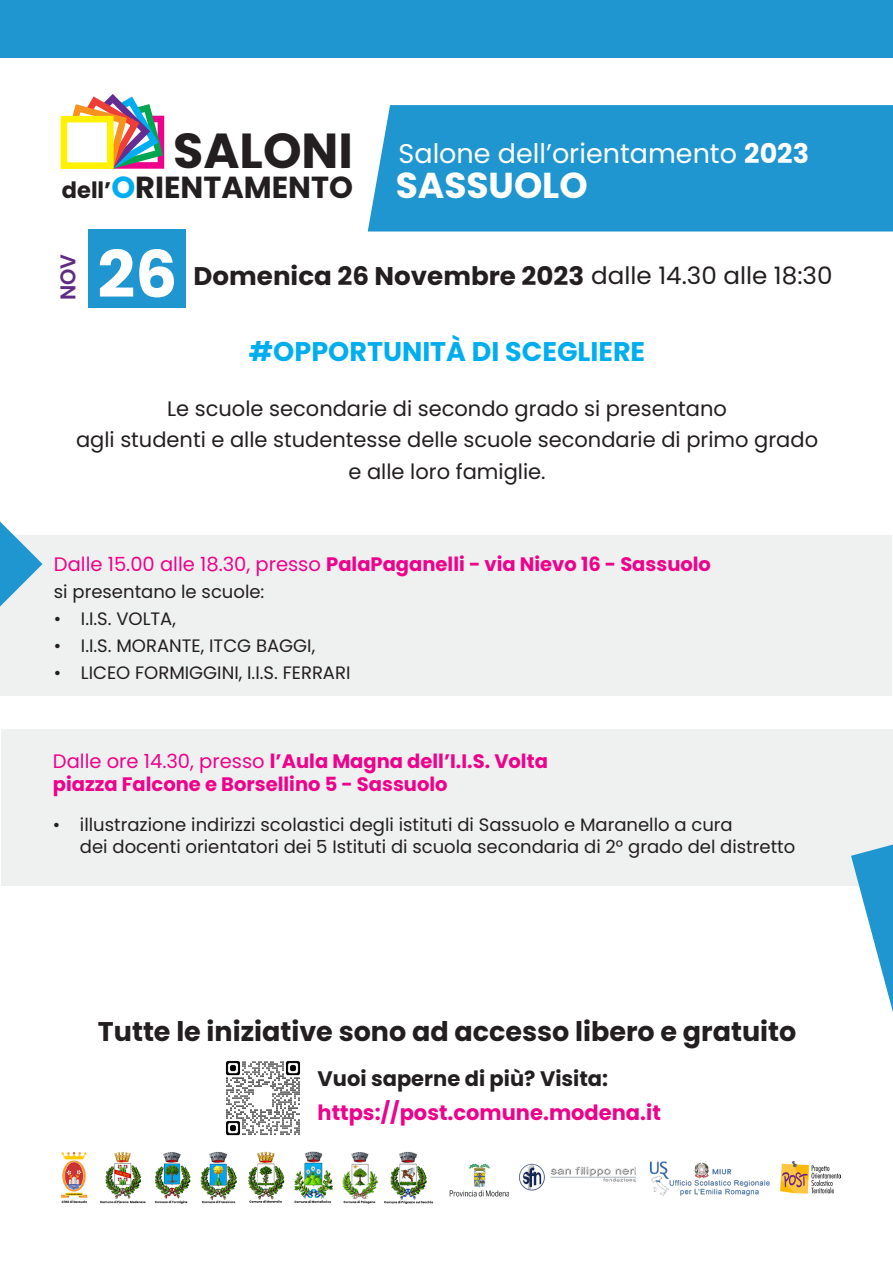
<style>
.page{position:relative;width:893px;height:1263px;background:#fff}
.page>*{position:absolute;margin:0;border:0;box-sizing:border-box;transform-origin:0 0}
.t1{font:700 64.65px "Poppins";color:#fff}
.t2{font:700 49.2px "Poppins";color:#231f20}
.t3{font:700 36px "Poppins";color:#fff}
.t4{font:700 30.45px "Poppins";color:#231f20}
.t5{font:700 27px "Poppins";color:#231f20}
.t6{font:27px "Poppins";color:#fff}
.t7{font:700 27px "Poppins";color:#00aeef}
.t8{font:700 25.5px "Poppins";color:#231f20}
.t9{font:600 21.3px "Poppins";color:#5f2c84}
.t10{font:21px/31.5px "Poppins";color:#231f20;text-align:center}
.t11{font:700 21px "Poppins";color:#ed028c}
.t12{font:700 21px "Poppins";color:#231f20}
.t13{font:700 19.5px/23.4px "Poppins";color:#ed028c}
.t14{font:18px/21.6px "Poppins";color:#231f20}
.s1{font-size:22.5px}
.s2{color:#00aeef}
.s3{font-weight:700}
.s4{font-weight:400;font-size:24px}
.s5{font-weight:400}
</style>
<div class="page">
<div style="left:1px;top:535px;width:891px;height:160px;background:#eff0f0"></div>
<div style="left:1px;top:729px;width:892px;height:157px;background:#eff0f0"></div>
<div style="left:368px;top:105px;width:525px;height:127px;background:#2096d1"></div>
<svg style="left:840px;top:844px;width:53px;height:335px"></svg>
<div style="left:89px;top:229px;width:97px;height:79px;background:#2096d1"></div>
<svg style="left:0;top:521px;width:74px;height:175px"></svg>
<div style="left:0;top:0;width:893px;height:57px;background:#2096d1"></div>
<svg style="left:60px;top:94px;width:105px;height:75px"></svg>
<div style="left:64px;top:119px;width:46px;height:47px;background:#fff"></div>
<div style="left:61px;top:116px;width:53px;height:53px;border:7px solid #fff101"></div>
<img style="left:225px;top:1061px;width:76px;height:75px">
<img style="left:519px;top:1163px;width:116px;height:27px">
<img style="left:649px;top:1161px;width:121px;height:35px">
<img style="left:449px;top:1163px;width:59px;height:33px">
<img style="left:781px;top:1161px;width:59px;height:33px">
<img style="left:60px;top:1151px;width:373px;height:53px">
<p class="t2" style="left:173px;top:122px;width:181px">SALONI</p>
<p class="t4" style="left:62px;top:170px;width:293px"><span class="s1">dell’</span><span class="s2">O</span>RIENTAMENTO</p>
<p class="t6" style="left:399px;top:138px;width:412px">Salone dell’orientamento <span class="s3">2023</span></p>
<p class="t3" style="left:396px;top:164px;width:194px">SASSUOLO</p>
<p class="t9" style="left:56px;top:300px;width:48px;rotate:-90deg">NOV</p>
<p class="t1" style="left:97px;top:237px;width:82px">26</p>
<p class="t8" style="left:194px;top:261px;width:640px">Domenica 26 Novembre 2023 <span class="s4">dalle 14.30 alle 18:30</span></p>
<p class="t7" style="left:249px;top:336px;width:398px">#OPPORTUNITÀ DI SCEGLIERE</p>
<p class="t10" style="left:76px;top:393px;width:744px">Le scuole secondarie di secondo grado si presentano<br>agli studenti e alle studentesse delle scuole secondarie di primo grado e alle loro famiglie.</p>
<p class="t13" style="left:54px;top:552px;width:659px"><span class="s5">Dalle 15.00 alle 18.30, presso</span> PalaPaganelli - via Nievo 16 - Sassuolo</p>
<p class="t14" style="left:54px;top:581px;width:212px">si presentano le scuole:</p>
<p class="t14" style="left:54px;top:608px;width:124px">• I.I.S. VOLTA,</p>
<p class="t14" style="left:54px;top:635px;width:263px">• I.I.S. MORANTE, ITCG BAGGI,</p>
<p class="t14" style="left:54px;top:662px;width:298px">• LICEO FORMIGGINI, I.I.S. FERRARI</p>
<p class="t13" style="left:53px;top:749px;width:496px"><span class="s5">Dalle ore 14.30, presso</span> l’Aula Magna dell’I.I.S. Volta piazza Falcone e Borsellino 5 - Sassuolo</p>
<p class="t14" style="left:80px;top:814px;width:717px;text-indent:-27px">• illustrazione indirizzi scolastici degli istituti di Sassuolo e Maranello a cura<br>dei docenti orientatori dei 5 Istituti di scuola secondaria di 2° grado del distretto</p>
<p class="t5" style="left:98px;top:1015px;width:700px">Tutte le iniziative sono ad accesso libero e gratuito</p>
<p class="t12" style="left:317px;top:1066px;width:292px">Vuoi saperne di più? Visita:</p>
<p class="t11" style="left:317px;top:1100px;width:345px">https://post.comune.modena.it</p>
</div>
